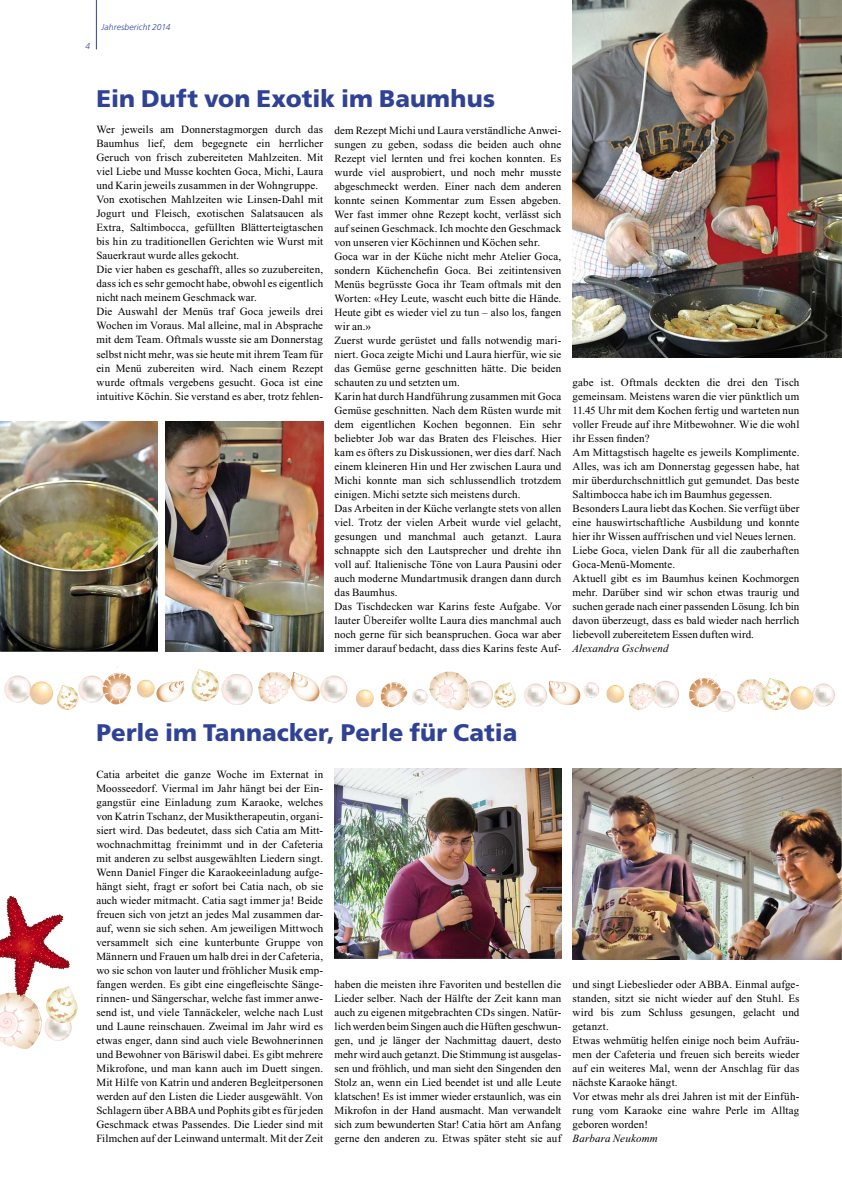
<style>
.page{position:relative;width:842px;height:1191px;background:#fff}
.page>*{position:absolute;margin:0;border:0;box-sizing:border-box;transform-origin:0 0}
.t1{font:900 24px "Frutiger";letter-spacing:.005em;color:#304296}
.t2{font:11px/14px "Times New Roman";letter-spacing:.01em;color:#000}
.t3{font:italic 11px "Times New Roman";letter-spacing:.015em;color:#000}
.t4{font:italic 300 8.5px "Frutiger";letter-spacing:.01em;color:#304296}
</style>
<div class="page">
<hr style="left:96px;top:0;width:1px;height:49px;background:#304296">
<svg style="left:524px;top:681px;width:75px;height:25px"></svg>
<svg style="left:191px;top:669px;width:156px;height:36px"></svg>
<svg style="left:381px;top:671px;width:135px;height:39px"></svg>
<svg style="left:4px;top:666px;width:127px;height:44px"></svg>
<svg style="left:137px;top:680px;width:47px;height:22px"></svg>
<svg style="left:356px;top:689px;width:18px;height:18px"></svg>
<svg style="left:606px;top:681px;width:73px;height:29px"></svg>
<svg style="left:689px;top:674px;width:146px;height:38px"></svg>
<img style="left:0;top:421px;width:157px;height:230px">
<img style="left:166px;top:421px;width:157px;height:230px">
<img style="left:335px;top:768px;width:226px;height:191px">
<img style="left:573px;top:768px;width:269px;height:191px">
<svg style="left:0;top:895px;width:78px;height:154px"></svg>
<img style="left:573px;top:0;width:269px;height:357px">
<p class="t4" style="left:86px;top:42px;width:6px">4</p>
<p class="t4" style="left:102px;top:23px;width:70px">Jahresbericht 2014</p>
<h1 class="t1" style="left:97px;top:84px;width:400px">Ein Duft von Exotik im Baumhus</h1>
<p class="t2" style="left:96px;top:124px;width:228px">Wer jeweils am Donnerstagmorgen durch das Baumhus lief, dem begegnete ein herrlicher Geruch von frisch zubereiteten Mahlzeiten. Mit viel Liebe und Musse kochten Goca, Michi, Laura und Karin jeweils zusammen in der Wohngruppe.<br>Von exotischen Mahlzeiten wie Linsen-Dahl mit Jogurt und Fleisch, exotischen Salatsaucen als Extra, Saltimbocca, gefüllten Blätterteigtaschen bis hin zu traditionellen Gerichten wie Wurst mit Sauerkraut wurde alles gekocht.<br>Die vier haben es geschafft, alles so zuzubereiten, dass ich es sehr gemocht habe, obwohl es eigentlich nicht nach meinem Geschmack war.<br>Die Auswahl der Menüs traf Goca jeweils drei Wochen im Voraus. Mal alleine, mal in Absprache mit dem Team. Oftmals wusste sie am Donnerstag selbst nicht mehr, was sie heute mit ihrem Team für ein Menü zubereiten wird. Nach einem Rezept wurde oftmals vergebens gesucht. Goca ist eine intuitive Köchin. Sie verstand es aber, trotz fehlen-</p>
<p class="t2" style="left:334px;top:124px;width:228px">dem Rezept Michi und Laura verständliche Anwei&shy;sungen zu geben, sodass die beiden auch ohne Rezept viel lernten und frei kochen konnten. Es wurde viel ausprobiert, und noch mehr musste abgeschmeckt werden. Einer nach dem anderen konnte seinen Kommentar zum Essen abgeben.<br>Wer fast immer ohne Rezept kocht, verlässt sich auf seinen Geschmack. Ich mochte den Geschmack von unseren vier Köchinnen und Köchen sehr.<br>Goca war in der Küche nicht mehr Atelier Goca, sondern Küchenchefin Goca. Bei zeitintensiven Menüs begrüsste Goca ihr Team oftmals mit den Worten: «Hey Leute, wascht euch bitte die Hände.<br>Heute gibt es wieder viel zu tun – also los, fangen wir an.»<br>Zuerst wurde gerüstet und falls notwendig mari&shy;niert. Goca zeigte Michi und Laura hierfür, wie sie das Gemüse gerne geschnitten hätte. Die beiden schauten zu und setzten um.<br>Karin hat durch Handführung zusammen mit Goca Gemüse geschnitten. Nach dem Rüsten wurde mit dem eigentlichen Kochen begonnen. Ein sehr beliebter Job war das Braten des Fleisches. Hier kam es öfters zu Diskussionen, wer dies darf. Nach einem kleineren Hin und Her zwischen Laura und Michi konnte man sich schlussendlich trotzdem einigen. Michi setzte sich meistens durch.<br>Das Arbeiten in der Küche verlangte stets von allen viel. Trotz der vielen Arbeit wurde viel gelacht, gesungen und manchmal auch getanzt. Laura schnappte sich den Lautsprecher und drehte ihn voll auf. Italienische Töne von Laura Pausini oder auch moderne Mundartmusik drangen dann durch das Baumhus.<br>Das Tischdecken war Karins feste Aufgabe. Vor lauter Übereifer wollte Laura dies manchmal auch noch gerne für sich beanspruchen. Goca war aber immer darauf bedacht, dass dies Karins feste Auf-</p>
<p class="t2" style="left:573px;top:376px;width:228px">gabe ist. Oftmals deckten die drei den Tisch gemeinsam. Meistens waren die vier pünktlich um 11.45 Uhr mit dem Kochen fertig und warteten nun voller Freude auf ihre Mitbewohner. Wie die wohl ihr Essen finden?<br>Am Mittagstisch hagelte es jeweils Komplimente.<br>Alles, was ich am Donnerstag gegessen habe, hat mir überdurchschnittlich gut gemundet. Das beste Saltimbocca habe ich im Baumhus gegessen.<br>Besonders Laura liebt das Kochen. Sie verfügt über eine hauswirtschaftliche Ausbildung und konnte hier ihr Wissen auffrischen und viel Neues lernen.<br>Liebe Goca, vielen Dank für all die zauberhaften Goca-Menü-Momente.<br>Aktuell gibt es im Baumhus keinen Kochmorgen mehr. Darüber sind wir schon etwas traurig und suchen gerade nach einer passenden Lösung. Ich bin davon überzeugt, dass es bald wieder nach herrlich liebevoll zubereitetem Essen duften wird.</p>
<p class="t3" style="left:573px;top:642px;width:97px">Alexandra Gschwend</p>
<h1 class="t1" style="left:97px;top:718px;width:422px">Perle im Tannacker, Perle für Catia</h1>
<p class="t2" style="left:96px;top:768px;width:228px;text-align:justify">Catia arbeitet die ganze Woche im Externat in Moosseedorf. Viermal im Jahr hängt bei der Ein&shy;gangstür eine Einladung zum Karaoke, welches von Katrin Tschanz, der Musiktherapeutin, organi&shy;siert wird. Das bedeutet, dass sich Catia am Mitt&shy;wochnachmittag freinimmt und in der Cafeteria mit anderen zu selbst ausgewählten Liedern singt.<br>Wenn Daniel Finger die Karaokeeinladung aufge&shy;hängt sieht, fragt er sofort bei Catia nach, ob sie auch wieder mitmacht. Catia sagt immer ja! Beide freuen sich von jetzt an jedes Mal zusammen dar&shy;auf, wenn sie sich sehen. Am jeweiligen Mittwoch versammelt sich eine kunterbunte Gruppe von Männern und Frauen um halb drei in der Cafeteria, wo sie schon von lauter und fröhlicher Musik emp&shy;fangen werden. Es gibt eine eingefleischte Sänge&shy;rinnen- und Sängerschar, welche fast immer anwe&shy;send ist, und viele Tannäckeler, welche nach Lust und Laune reinschauen. Zweimal im Jahr wird es etwas enger, dann sind auch viele Bewohnerinnen und Bewohner von Bäriswil dabei. Es gibt mehrere Mikrofone, und man kann auch im Duett singen.<br>Mit Hilfe von Katrin und anderen Begleitpersonen werden auf den Listen die Lieder ausgewählt. Von Schlagern über ABBA und Pophits gibt es für jeden Geschmack etwas Passendes. Die Lieder sind mit Filmchen auf der Leinwand untermalt. Mit der Zeit</p>
<p class="t2" style="left:334px;top:978px;width:228px;text-align:justify">haben die meisten ihre Favoriten und bestellen die Lieder selber. Nach der Hälfte der Zeit kann man auch zu eigenen mitgebrachten CDs singen. Natür&shy;lich werden beim Singen auch die Hüften geschwun&shy;gen, und je länger der Nachmittag dauert, desto mehr wird auch getanzt. Die Stimmung ist ausgelas&shy;sen und fröhlich, und man sieht den Singenden den Stolz an, wenn ein Lied beendet ist und alle Leute klatschen! Es ist immer wieder erstaunlich, was ein Mikrofon in der Hand ausmacht. Man verwandelt sich zum bewunderten Star! Catia hört am Anfang gerne den anderen zu. Etwas später steht sie auf</p>
<p class="t2" style="left:573px;top:978px;width:228px">und singt Liebeslieder oder ABBA. Einmal aufge&shy;standen, sitzt sie nicht wieder auf den Stuhl. Es wird bis zum Schluss gesungen, gelacht und getanzt.<br>Etwas wehmütig helfen einige noch beim Aufräu&shy;men der Cafeteria und freuen sich bereits wieder auf ein weiteres Mal, wenn der Anschlag für das nächste Karaoke hängt.<br>Vor etwas mehr als drei Jahren ist mit der Einfüh&shy;rung vom Karaoke eine wahre Perle im Alltag geboren worden!</p>
<p class="t3" style="left:573px;top:1132px;width:87px">Barbara Neukomm</p>
</div>
